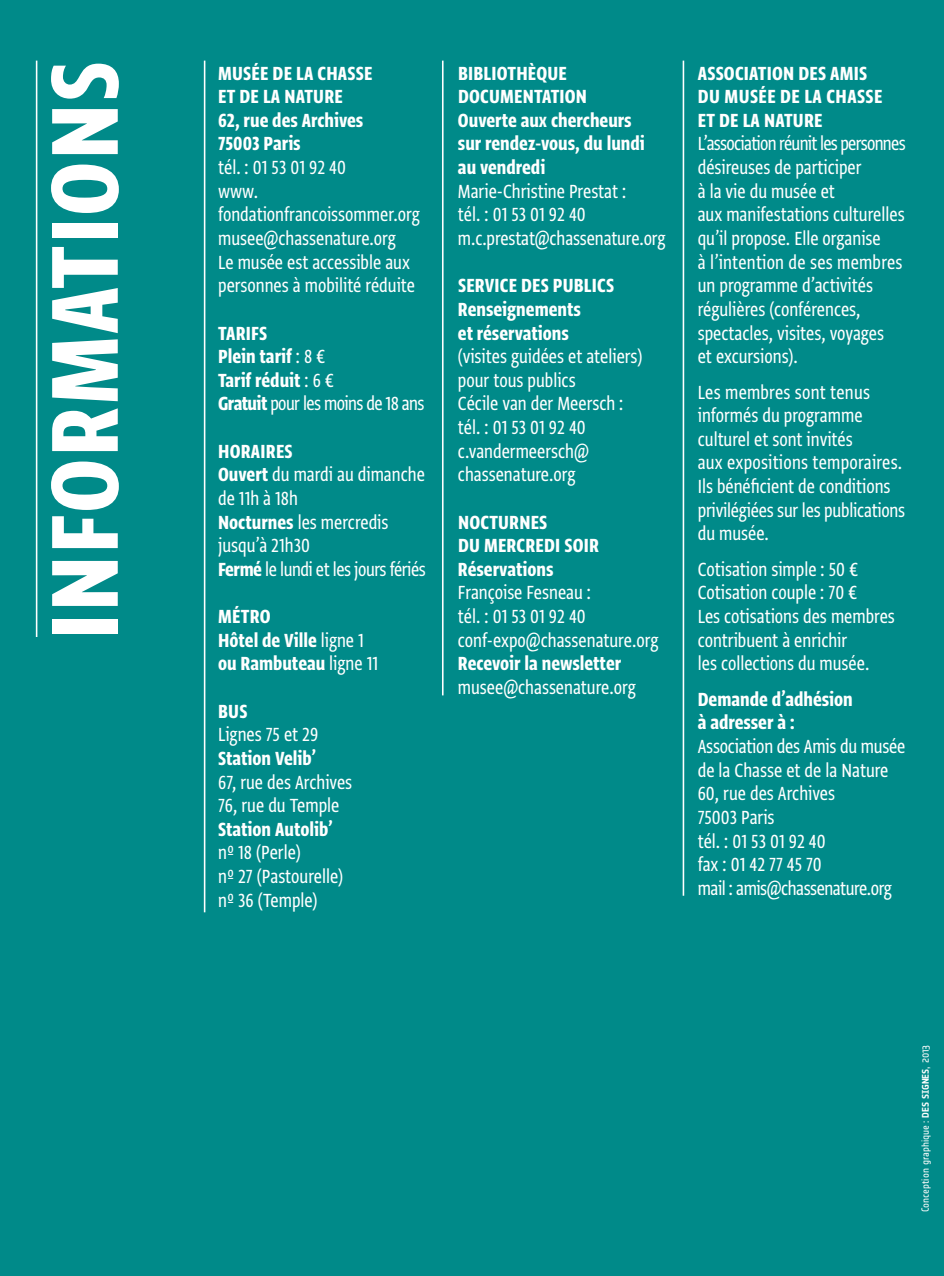
<style>
.page{position:relative;width:944px;height:1276px;background:#008a89}
.page>*{position:absolute;margin:0;border:0;box-sizing:border-box;transform-origin:0 0}
.t1{font:112.5px "Greta Sans Cnd Std Bld";letter-spacing:.02em;color:#fff}
.t2{font:22.5px/23.6px "Greta Sans Cnd Std";color:#fff}
.t3{font:22.5px/23.6px "Greta Sans Cnd Std Bld";letter-spacing:.01em;color:#fff}
.t4{font:10.12px "Notes";letter-spacing:.005em;color:#fff}
.s1{font-family:"Greta Sans Cnd Std"}
.s2{font-family:"Greta Sans Cnd Std Bld"}
.s3{font-weight:700;font-size:9.45px}
</style>
<div class="page">
<hr style="left:204px;top:61px;width:1px;height:851px;background:#fff">
<hr style="left:442px;top:61px;width:2px;height:634px;background:#fff">
<hr style="left:683px;top:61px;width:1px;height:834px;background:#fff">
<hr style="left:36px;top:61px;width:1px;height:577px;background:#fff">
<div style="left:29px;top:637px;width:11px;height:32px;background:#008a89"></div>
<h1 class="t1" style="left:19px;top:639px;width:579px;rotate:-90deg">informations</h1>
<p class="t3" style="left:218px;top:61px;width:156px">Musée de la Chasse et de la Nature<br>62, rue des Archives<br>75003 Paris</p>
<p class="t2" style="left:218px;top:155px;width:203px">tél. : 01 53 01 92 40<br>www. fondationfrancoissommer.org musee@chassenature.org<br>Le musée est accessible aux personnes à mobilité réduite</p>
<p class="t3" style="left:218px;top:320px;width:117px">Tarifs<br>Plein tarif <span class="s1">: 8 €<br></span>Tarif réduit <span class="s1">: 6 €</span></p>
<p class="t2" style="left:218px;top:391px;width:208px"><span class="s2">Gratuit</span> pour les moins de 18 ans</p>
<p class="t3" style="left:218px;top:439px;width:76px">Horaires</p>
<p class="t2" style="left:218px;top:462px;width:209px"><span class="s2">Ouvert</span> du mardi au dimanche de 11h à 18h<br><span class="s2">Nocturnes</span> les mercredis jusqu’à 21h30<br><span class="s2">Fermé</span> le lundi et les jours fériés</p>
<p class="t3" style="left:218px;top:604px;width:161px">Métro<br>Hôtel de Ville <span class="s1">ligne 1 </span>ou Rambuteau <span class="s1">ligne 11</span></p>
<p class="t3" style="left:218px;top:698px;width:31px">Bus</p>
<p class="t2" style="left:218px;top:722px;width:102px">Lignes 75 et 29</p>
<p class="t3" style="left:218px;top:746px;width:99px">Station Velib’</p>
<p class="t2" style="left:218px;top:769px;width:136px">67, rue des Archives<br>76, rue du Temple</p>
<p class="t3" style="left:218px;top:817px;width:116px">Station Autolib’</p>
<p class="t2" style="left:218px;top:840px;width:126px">nº 18 (Perle)<br>nº 27 (Pastourelle) nº 36 (Temple)</p>
<p class="t3" style="left:458px;top:61px;width:188px">Bibliothèque documentation<br>Ouverte aux chercheurs sur rendez-vous, du lundi au vendredi</p>
<p class="t2" style="left:458px;top:179px;width:209px">Marie-Christine Prestat :<br>tél. : 01 53 01 92 40 m.c.prestat@chassenature.org</p>
<p class="t3" style="left:458px;top:273px;width:158px">Service des publics<br>Renseignements<br>et réservations</p>
<p class="t2" style="left:458px;top:344px;width:186px">(visites guidées et ateliers) pour tous publics<br>Cécile van der Meersch : tél. : 01 53 01 92 40 c.vandermeersch@ chassenature.org</p>
<p class="t3" style="left:458px;top:509px;width:143px">nocturnes<br>du mercredi soir<br>Réservations</p>
<p class="t2" style="left:458px;top:580px;width:202px">Françoise Fesneau :<br>tél. : 01 53 01 92 40 conf-expo@chassenature.org</p>
<p class="t3" style="left:458px;top:651px;width:165px">Recevoir la newsletter</p>
<p class="t2" style="left:458px;top:675px;width:179px">musee@chassenature.org</p>
<p class="t3" style="left:698px;top:61px;width:186px">Association des Amis du musée de la Chasse et de la nature</p>
<p class="t2" style="left:698px;top:131px;width:209px">L’association réunit les personnes désireuses de participer<br>à la vie du musée et<br>aux manifestations culturelles qu’il propose. Elle organise<br>à l’intention de ses membres un programme d’activités régulières (conférences, spectacles, visites, voyages<br>et excursions).</p>
<p class="t2" style="left:698px;top:379px;width:209px">Les membres sont tenus informés du programme culturel et sont invités<br>aux expositions temporaires.<br>Ils bénéficient de conditions privilégiées sur les publications du musée.</p>
<p class="t2" style="left:698px;top:557px;width:199px">Cotisation simple : 50 €<br>Cotisation couple : 70 €<br>Les cotisations des membres contribuent à enrichir<br>les collections du musée.</p>
<p class="t3" style="left:698px;top:687px;width:157px">Demande d’adhésion à adresser à :</p>
<p class="t2" style="left:698px;top:734px;width:209px">Association des Amis du musée de la Chasse et de la Nature<br>60, rue des Archives<br>75003 Paris<br>tél. : 01 53 01 92 40<br>fax : 01 42 77 45 70<br>mail : amis@chassenature.org</p>
<p class="t4" style="left:920px;top:1212px;width:169px;rotate:-90deg">Conception graphique : <span class="s3">des Signes</span>, 2013</p>
</div>
